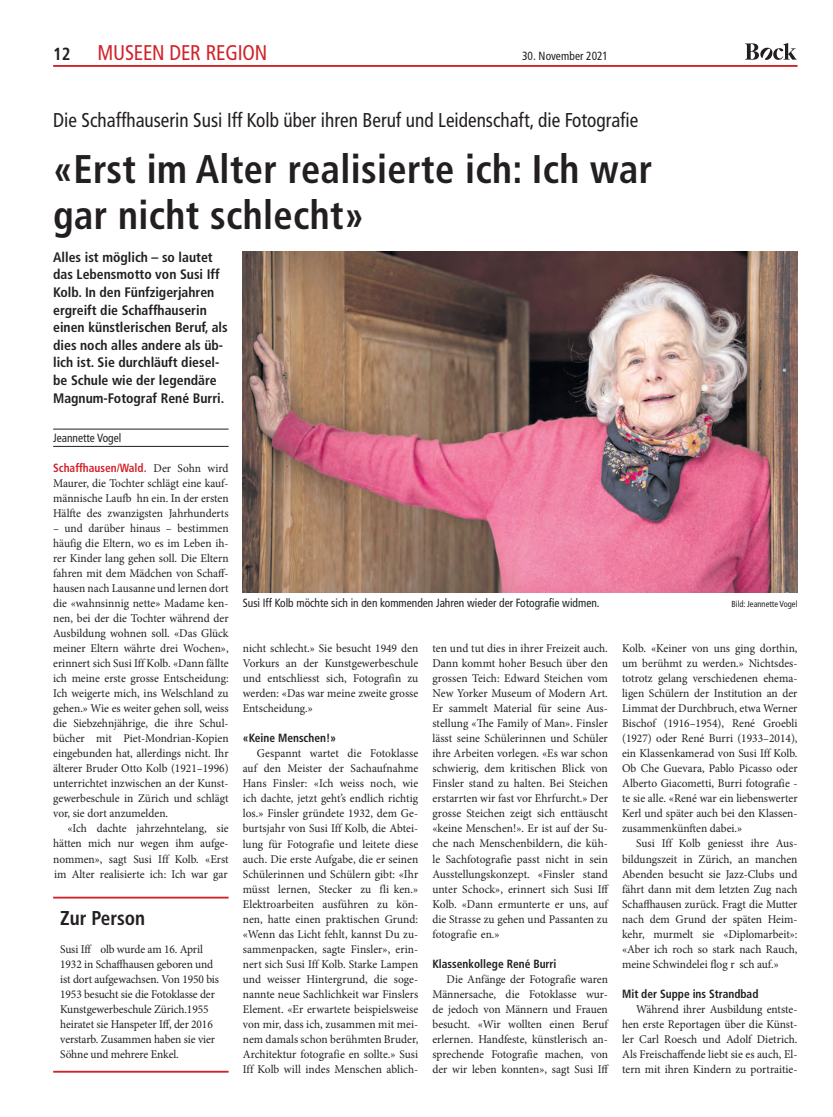
<style>
.page{position:relative;width:833px;height:1117px;background:#fff}
.page>*{position:absolute;margin:0;border:0;box-sizing:border-box;transform-origin:0 0}
.t1{font:700 condensed 40px/46.2px "Frutiger LT Std";letter-spacing:.01em;color:#231f20;scale:.96 1}
.t2{font:condensed 21.25px "Frutiger LT Std";letter-spacing:-.01em;color:#d1232a;scale:.96 1}
.t3{font:condensed 20px "Frutiger LT Std";color:#231f20;scale:.96 1}
.t4{font:700 condensed 20px "Frutiger LT Std";color:#231f20;scale:.96 1}
.t5{font:700 condensed 17.5px "Frutiger LT Std";color:#231f20;scale:.96 1}
.t6{font:700 condensed 13.75px/17.6px "Frutiger LT Std";color:#231f20}
.t7{font:11.88px/15px "Minion Pro";letter-spacing:-.005em;color:#231f20;text-align:justify;scale:.96 1}
.t8{font:condensed 11.88px "Frutiger LT Std";color:#231f20;scale:.96 1}
.t9{font:700 condensed 11.88px "Frutiger LT Std";color:#231f20;scale:.96 1}
.t10{font:700 condensed 11.88px "Frutiger LT Std";color:#d1232a;scale:.96 1}
.t11{font:condensed 8.75px "Frutiger LT Std";color:#231f20;scale:.96 1}
.s1{font-family:"Minion Pro";font-weight:400;font-stretch:normal;color:#231f20}
</style>
<div class="page">
<hr style="left:53px;top:65px;width:744px;height:2px;background:#d1232a">
<svg style="left:745px;top:43px;width:51px;height:17px"></svg>
<hr style="left:53px;top:428px;width:176px;height:1px;background:#231f20">
<hr style="left:53px;top:446px;width:176px;height:1px;background:#231f20">
<img style="left:243px;top:251px;width:554px;height:341px">
<hr style="left:53px;top:1070px;width:176px;height:2px;background:#d1232a">
<hr style="left:53px;top:896px;width:176px;height:2px;background:#d1232a">
<h3 class="t5" style="left:53px;top:43px;width:20px">12</h3>
<h2 class="t2" style="left:97px;top:40px;width:179px">MUSEEN DER REGION</h2>
<p class="t8" style="left:522px;top:49px;width:91px">30. November 2021</p>
<h3 class="t3" style="left:53px;top:108px;width:611px">Die Schaffhauserin Susi Iff Kolb über ihren Beruf und Leidenschaft, die Fotografie</h3>
<h1 class="t1" style="left:53px;top:146px;width:625px">«Erst im Alter realisierte ich: Ich war gar nicht schlecht»</h1>
<p class="t6" style="left:53px;top:248px;width:176px">Alles ist möglich – so lautet das Lebensmotto von Susi Iff<br>Kolb. In den Fünfzigerjahren ergreift die Schaffhauserin einen künstlerischen Beruf, als dies noch alles andere als üb&shy;lich ist. Sie durchläuft diesel&shy;be Schule wie der legendäre<br>Magnum-Fotograf René Burri.</p>
<p class="t8" style="left:53px;top:431px;width:73px">Jeannette Vogel</p>
<p class="t10" style="left:53px;top:461px;width:184px">Schaffhausen/Wald. <span class="s1">Der Sohn wird</span></p>
<p class="t7" style="left:53px;top:476px;width:184px">Maurer, die Tochter schlägt eine kauf&shy;männische Laufb hn ein. In der ersten Hälfte des zwanzigsten Jahrhunderts</p>
<p class="t7" style="left:53px;top:521px;width:184px">– und darüber hinaus – bestimmen häufig die Eltern, wo es im Leben ih&shy;rer Kinder lang gehen soll. Die Eltern fahren mit dem Mädchen von Schaff&shy;hausen nach Lausanne und lernen dort die «wahnsinnig nette» Madame ken&shy;nen, bei der die Tochter während der Ausbildung wohnen soll. «Das Glück meiner Eltern währte drei Wochen», erinnert sich Susi Iff Kolb. «Dann fällte ich meine erste grosse Entscheidung:<br>Ich weigerte mich, ins Welschland zu gehen.» Wie es weiter gehen soll, weiss die Siebzehnjährige, die ihre Schul&shy;bücher mit Piet-Mondrian-Kopien eingebunden hat, allerdings nicht. Ihr älterer Bruder Otto Kolb (1921–1996) unterrichtet inzwischen an der Kunst&shy;gewerbeschule in Zürich und schlägt vor, sie dort anzumelden.</p>
<p class="t7" style="left:53px;top:821px;width:184px;text-indent:14px">«Ich dachte jahrzehntelang, sie hätten mich nur wegen ihm aufge&shy;nommen», sagt Susi Iff Kolb. «Erst im Alter realisierte ich: Ich war gar</p>
<h3 class="t4" style="left:60px;top:905px;width:90px">Zur Person</h3>
<p class="t7" style="left:60px;top:941px;width:167px;text-align:left">Susi Iff olb wurde am 16. April<br>1932 in Schaffhausen geboren und ist dort aufgewachsen. Von 1950 bis<br>1953 besucht sie die Fotoklasse der<br>Kunstgewerbeschule Zürich.1955 heiratet sie Hanspeter Iff, der 2016 verstarb. Zusammen haben sie vier<br>Söhne und mehrere Enkel.</p>
<p class="t8" style="left:243px;top:596px;width:373px">Susi Iff Kolb möchte sich in den kommenden Jahren wieder der Fotografie widmen.</p>
<p class="t11" style="left:731px;top:599px;width:70px">Bild: Jeannette Vogel</p>
<p class="t7" style="left:243px;top:641px;width:184px">nicht schlecht.» Sie besucht 1949 den Vorkurs an der Kunstgewerbeschule und entschliesst sich, Fotografin zu werden: «Das war meine zweite grosse Entscheidung.»</p>
<p class="t9" style="left:243px;top:731px;width:99px">«Keine Menschen!»</p>
<p class="t7" style="left:243px;top:746px;width:184px;text-indent:14px">Gespannt wartet die Fotoklasse auf den Meister der Sachaufnahme Hans Finsler: «Ich weiss noch, wie ich dachte, jetzt geht’s endlich richtig los.» Finsler gründete 1932, dem Ge&shy;burtsjahr von Susi Iff Kolb, die Abtei&shy;lung für Fotografie und leitete diese auch. Die erste Aufgabe, die er seinen Schülerinnen und Schülern gibt: «Ihr müsst lernen, Stecker zu fli ken.» Elektroarbeiten ausführen zu kön&shy;nen, hatte einen praktischen Grund: «Wenn das Licht fehlt, kannst Du zu&shy;sammenpacken, sagte Finsler», erin&shy;nert sich Susi Iff Kolb. Starke Lampen und weisser Hintergrund, die soge&shy;nannte neue Sachlichkeit war Finslers Element. «Er erwartete beispielsweise von mir, dass ich, zusammen mit mei&shy;nem damals schon berühmten Bruder, Architektur fotografie en sollte.» Susi Iff Kolb will indes Menschen ablich-</p>
<p class="t7" style="left:432px;top:641px;width:185px">ten und tut dies in ihrer Freizeit auch.<br>Dann kommt hoher Besuch über den grossen Teich: Edward Steichen vom New Yorker Museum of Modern Art.<br>Er sammelt Material für seine Aus&shy;stellung «The Family of Man». Finsler lässt seine Schülerinnen und Schüler ihre Arbeiten vorlegen. «Es war schon schwierig, dem kritischen Blick von Finsler stand zu halten. Bei Steichen erstarrten wir fast vor Ehrfurcht.» Der grosse Steichen zeigt sich enttäuscht «keine Menschen!». Er ist auf der Su&shy;che nach Menschenbildern, die küh&shy;le Sachfotografie passt nicht in sein Ausstellungskonzept. «Finsler stand unter Schock», erinnert sich Susi Iff Kolb. «Dann ermunterte er uns, auf die Strasse zu gehen und Passanten zu fotografie en.»</p>
<p class="t9" style="left:432px;top:956px;width:131px">Klassenkollege René Burri</p>
<p class="t7" style="left:432px;top:971px;width:185px;text-indent:14px">Die Anfänge der Fotografie waren Männersache, die Fotoklasse wur&shy;de jedoch von Männern und Frauen besucht. «Wir wollten einen Beruf erlernen. Handfeste, künstlerisch an&shy;sprechende Fotografie machen, von der wir leben konnten», sagt Susi Iff</p>
<p class="t7" style="left:622px;top:641px;width:184px">Kolb. «Keiner von uns ging dorthin, um berühmt zu werden.» Nichtsdes&shy;totrotz gelang verschiedenen ehema&shy;ligen Schülern der Institution an der Limmat der Durchbruch, etwa Werner Bischof (1916–1954), René Groebli (1927) oder René Burri (1933–2014), ein Klassenkamerad von Susi Iff Kolb.<br>Ob Che Guevara, Pablo Picasso oder Alberto Giacometti, Burri fotografie - te sie alle. «René war ein liebenswerter Kerl und später auch bei den Klassen&shy;zusammenkünften dabei.»</p>
<p class="t7" style="left:622px;top:836px;width:184px;text-indent:14px">Susi Iff Kolb geniesst ihre Aus&shy;bildungszeit in Zürich, an manchen Abenden besucht sie Jazz-Clubs und fährt dann mit dem letzten Zug nach Schaffhausen zurück. Fragt die Mutter nach dem Grund der späten Heim&shy;kehr, murmelt sie «Diplomarbeit»: «Aber ich roch so stark nach Rauch, meine Schwindelei flog r sch auf.»</p>
<p class="t9" style="left:622px;top:986px;width:144px">Mit der Suppe ins Strandbad</p>
<p class="t7" style="left:622px;top:1001px;width:184px;text-indent:14px">Während ihrer Ausbildung entste&shy;hen erste Reportagen über die Künst&shy;ler Carl Roesch und Adolf Dietrich.<br>Als Freischaffende liebt sie es auch, El&shy;tern mit ihren Kindern zu portraitie-</p>
</div>
